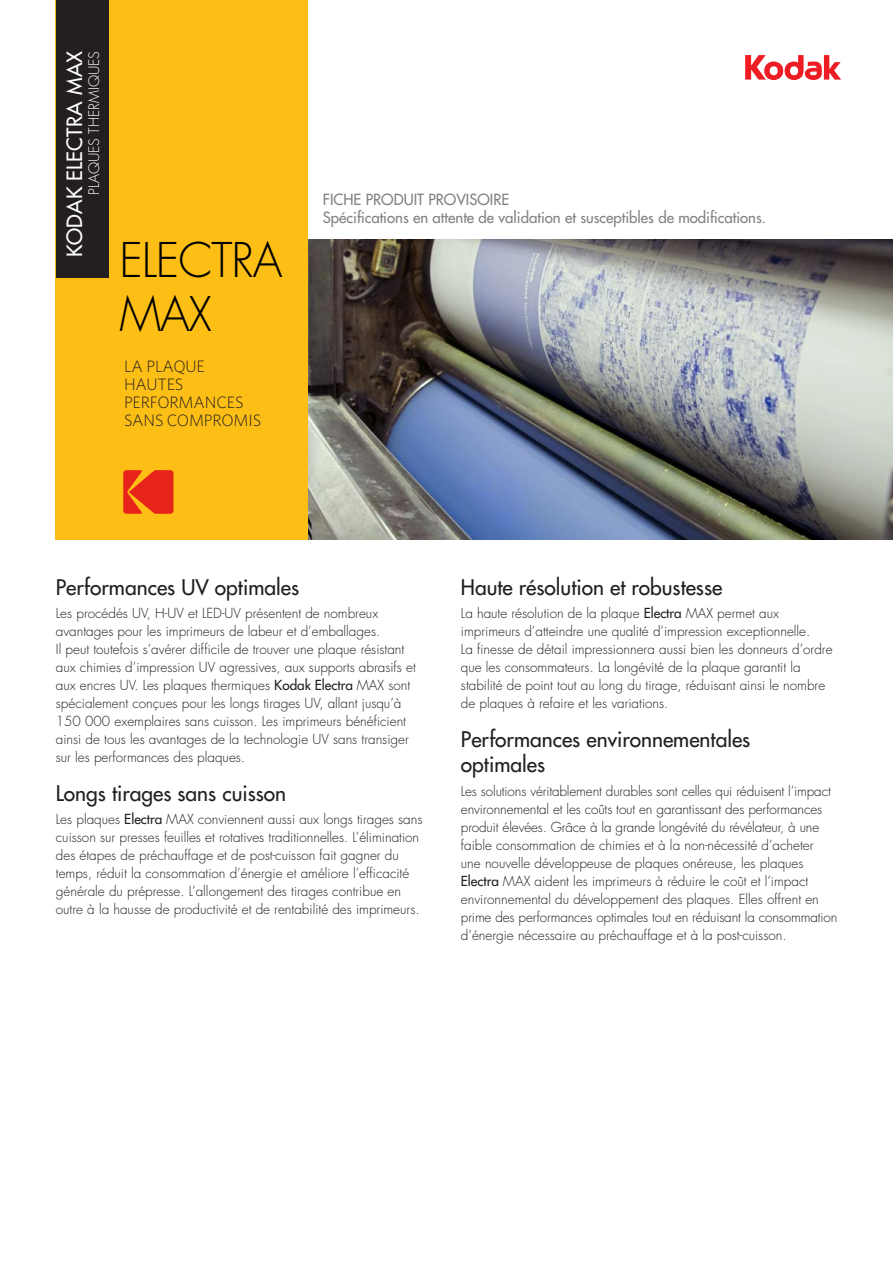
<style>
.page{position:relative;width:893px;height:1263px;background:#fff}
.page>*{position:absolute;margin:0;border:0;box-sizing:border-box;transform-origin:0 0}
.t1{font:300 46.5px/54px "Futura Std";letter-spacing:-.025em;color:#000}
.t2{font:500 21px/25.2px "Futura Std";color:#231f20}
.t3{font:500 20.55px "Futura Std";letter-spacing:.01em;color:#fff}
.t4{font:300 16.5px/18px "Whitney K";letter-spacing:-.01em;color:#231f20}
.t5{font:500 15px/18px "Futura Std";color:#808285}
.t6{font:300 14.1px "Futura Std";color:#fff}
.t7{font:300 13.5px/18px "Futura Std";color:#231f20}
.s1{font-weight:500}
</style>
<div class="page">
<svg style="left:745px;top:55px;width:96px;height:25px"></svg>
<img style="left:308px;top:240px;width:585px;height:299px">
<div style="left:56px;top:0;width:252px;height:539px;background:#fdbe15"></div>
<div style="left:56px;top:0;width:52px;height:277px;background:#231f20"></div>
<svg style="left:123px;top:470px;width:50px;height:44px;background:#ea3b18"></svg>
<h3 class="t3" style="left:62px;top:257px;width:208px;rotate:-90deg">KODAK ELECTRA MAX</h3>
<p class="t6" style="left:85px;top:195px;width:145px;rotate:-90deg">PLAQUES THERMIQUES</p>
<h1 class="t1" style="left:119px;top:234px;width:165px">ELECTRA<br>MAX</h1>
<p class="t4" style="left:124px;top:357px;width:139px">LA PLAQUE<br>HAUTES<br>PERFORMANCES<br>SANS COMPROMIS</p>
<p class="t5" style="left:323px;top:191px;width:445px">FICHE PRODUIT PROVISOIRE<br>Spécifications en attente de validation et susceptibles de modifications.</p>
<h2 class="t2" style="left:56px;top:575px;width:245px">Performances UV optimales</h2>
<p class="t7" style="left:56px;top:605px;width:361px">Les procédés UV, H-UV et LED-UV présentent de nombreux avantages pour les imprimeurs de labeur et d’emballages.<br>Il peut toutefois s’avérer difficile de trouver une plaque résistant aux chimies d’impression UV agressives, aux supports abrasifs et aux encres UV. Les plaques thermiques <span class="s1">Kodak Electra</span> MAX sont spécialement conçues pour les longs tirages UV, allant jusqu’à 150 000 exemplaires sans cuisson. Les imprimeurs bénéficient ainsi de tous les avantages de la technologie UV sans transiger sur les performances des plaques.</p>
<h2 class="t2" style="left:56px;top:781px;width:232px">Longs tirages sans cuisson</h2>
<p class="t7" style="left:56px;top:811px;width:368px">Les plaques <span class="s1">Electra</span> MAX conviennent aussi aux longs tirages sans cuisson sur presses feuilles et rotatives traditionnelles. L’élimination des étapes de préchauffage et de post-cuisson fait gagner du temps, réduit la consommation d’énergie et améliore l’efficacité générale du prépresse. L’allongement des tirages contribue en outre à la hausse de productivité et de rentabilité des imprimeurs.</p>
<h2 class="t2" style="left:461px;top:575px;width:263px">Haute résolution et robustesse</h2>
<p class="t7" style="left:461px;top:605px;width:373px">La haute résolution de la plaque <span class="s1">Electra</span> MAX permet aux imprimeurs d’atteindre une qualité d’impression exceptionnelle.<br>La finesse de détail impressionnera aussi bien les donneurs d’ordre que les consommateurs. La longévité de la plaque garantit la stabilité de point tout au long du tirage, réduisant ainsi le nombre de plaques à refaire et les variations.</p>
<h2 class="t2" style="left:461px;top:727px;width:291px">Performances environnementales optimales</h2>
<p class="t7" style="left:461px;top:782px;width:378px">Les solutions véritablement durables sont celles qui réduisent l’impact environnemental et les coûts tout en garantissant des performances produit élevées. Grâce à la grande longévité du révélateur, à une faible consommation de chimies et à la non-nécessité d’acheter<br>une nouvelle développeuse de plaques onéreuse, les plaques <span class="s1">Electra</span> MAX aident les imprimeurs à réduire le coût et l’impact environnemental du développement des plaques. Elles offrent en prime des performances optimales tout en réduisant la consommation d’énergie nécessaire au préchauffage et à la post-cuisson.</p>
</div>
